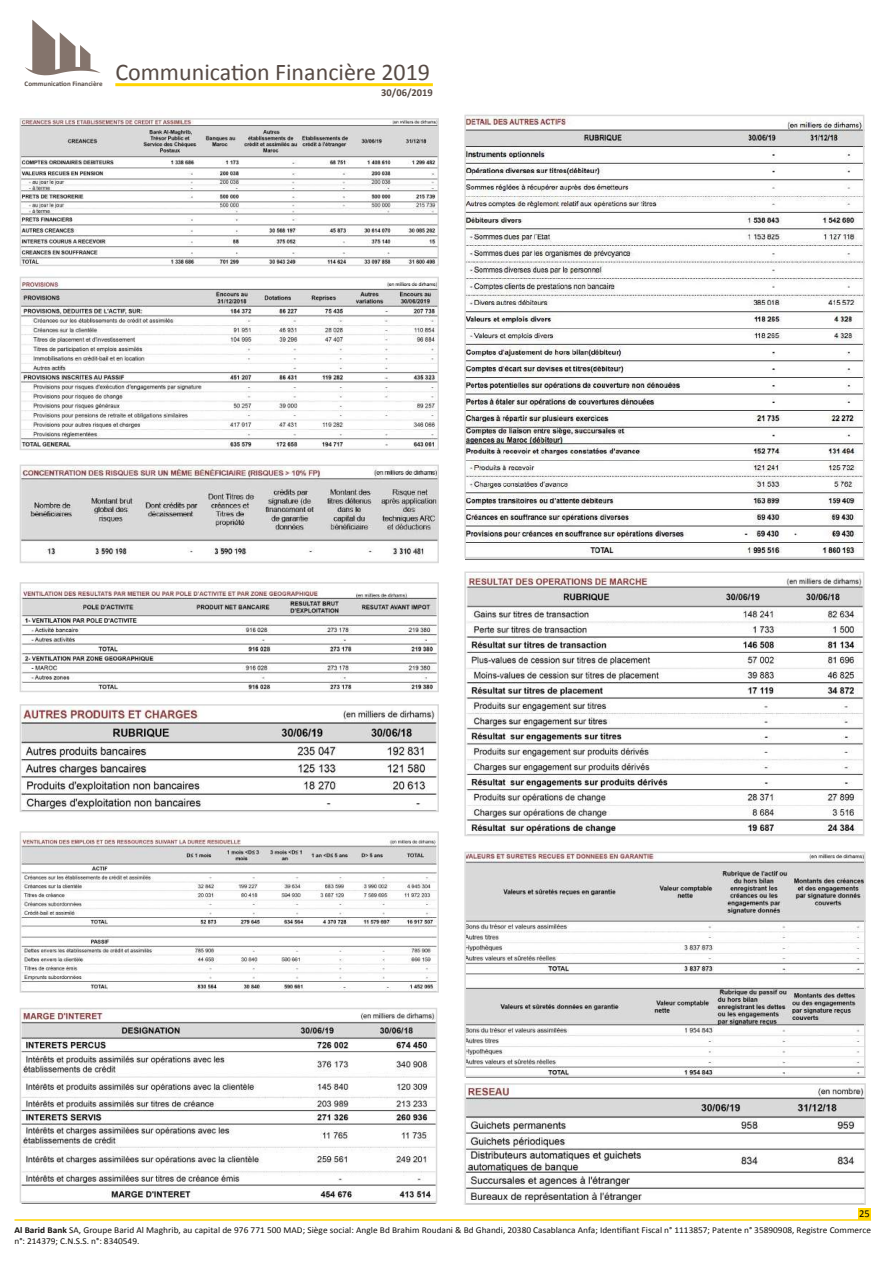
<style>
.page{position:relative;width:893px;height:1263px;background:#fff}
.page>*{position:absolute;margin:0;border:0;box-sizing:border-box;transform-origin:0 0}
.t1{font:24px "Calibri";color:#564a44}
.t2{font:700 10.5px "Calibri";color:#564a44}
.t3{font:10.5px "Calibri";color:#000}
.t4{font:9px/10.8px "Calibri";color:#13110c;scale:1.04 1}
.t5{font:700 7.05px "Calibri";color:#564a44}
.s1{font-weight:700}
</style>
<div class="page">
<img style="left:23px;top:467px;width:413px;height:91px">
<img style="left:23px;top:707px;width:413px;height:102px">
<img style="left:21px;top:276px;width:417px;height:171px">
<img style="left:23px;top:836px;width:413px;height:154px">
<img style="left:19px;top:588px;width:417px;height:103px">
<img style="left:23px;top:121px;width:413px;height:142px">
<hr style="left:14px;top:1219px;width:857px;height:2px;background:#ffd400">
<svg style="left:25px;top:20px;width:76px;height:55px"></svg>
<hr style="left:115px;top:83px;width:318px;height:3px;background:#ffd500">
<div style="left:858px;top:1208px;width:13px;height:11px;background:#ffd400"></div>
<img style="left:465px;top:114px;width:400px;height:446px">
<img style="left:19px;top:1008px;width:415px;height:195px">
<img style="left:467px;top:574px;width:394px;height:259px">
<img style="left:467px;top:1086px;width:396px;height:116px">
<img style="left:466px;top:851px;width:399px;height:223px">
<div style="left:20px;top:118px;width:419px;height:148px;border:2px solid #dadada"></div>
<div style="left:20px;top:277px;width:419px;height:173px;border:2px solid #dadada"></div>
<div style="left:20px;top:464px;width:419px;height:99px;border:2px solid #dadada"></div>
<div style="left:20px;top:582px;width:419px;height:110px;border:2px solid #dadada"></div>
<div style="left:20px;top:704px;width:419px;height:108px;border:2px solid #dadada"></div>
<div style="left:20px;top:831px;width:419px;height:162px;border:2px solid #dadada"></div>
<div style="left:20px;top:1008px;width:417px;height:195px;border:2px solid #dadada"></div>
<div style="left:464px;top:852px;width:401px;height:225px;border:2px solid #dadada"></div>
<div style="left:464px;top:571px;width:400px;height:265px;border:2px solid #dadada"></div>
<div style="left:464px;top:115px;width:400px;height:443px;border:2px solid #dadada"></div>
<div style="left:464px;top:1083px;width:402px;height:122px;border:2px solid #dadada"></div>
<p class="t5" style="left:25px;top:79px;width:79px">Communication Financière</p>
<h1 class="t1" style="left:115px;top:57px;width:316px">Communication Financière 2019</h1>
<p class="t2" style="left:381px;top:86px;width:53px">30/06/2019</p>
<p class="t3" style="left:859px;top:1206px;width:12px">25</p>
<p class="t4" style="left:14px;top:1225px;width:825px"><span class="s1">Al Barid Bank</span> SA, Groupe Barid Al Maghrib, au capital de 976 771 500 MAD; Siège social: Angle Bd Brahim Roudani &amp; Bd Ghandi, 20380 Casablanca Anfa; Identifiant Fiscal n° 1113857; Patente n° 35890908, Registre Commerce n°: 214379; C.N.S.S. n°: 8340549.</p>
</div>
